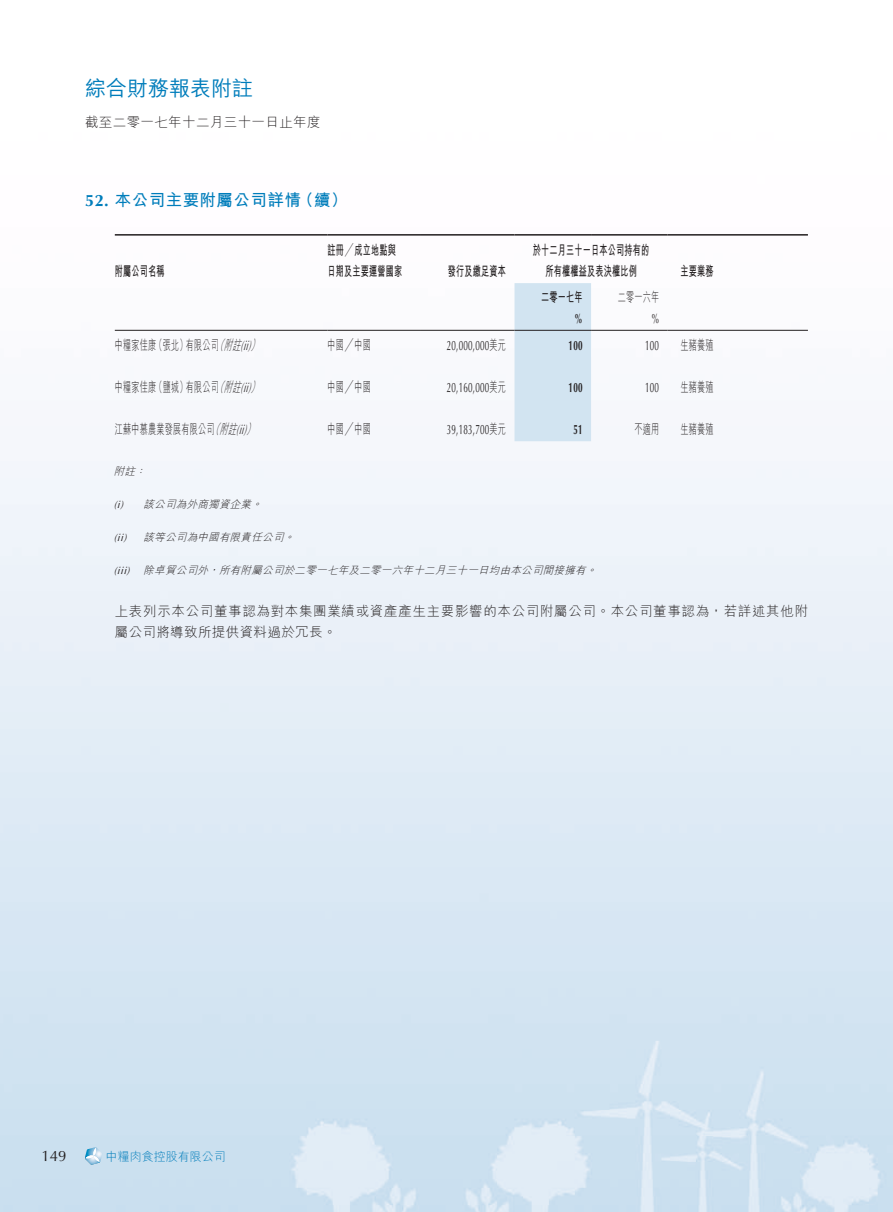
<style>
.page{position:relative;width:893px;height:1212px;background:#fff}
.page>*{position:absolute;margin:0;border:0;box-sizing:border-box;transform-origin:0 0}
.t1{font:500 21px "M Hei HK";color:#007dbb}
.t2{font:700 16.5px "M Hei HK";letter-spacing:.03em;color:#007dbb}
.t3{font:15px "Optima LT Std";color:#231f20}
.t4{font:300 13.5px "M Hei HK";letter-spacing:.03em;color:#231f20;scale:.6 1}
.t5{font:300 13.5px/21px "M Hei HK";letter-spacing:.05em;color:#231f20}
.t6{font:700 13.5px/21px "M Hei HK";letter-spacing:.03em;color:#231f20;scale:.6 1}
.t7{font:13.5px "Optima LT Std";letter-spacing:.03em;color:#231f20;scale:.6 1}
.t8{font:300 13.5px "M Hei HK";letter-spacing:.03em;color:#231f20}
.t9{font:700 13.5px "Optima LT Std";letter-spacing:.03em;color:#231f20;scale:.6 1}
.t10{font:300 12px "M Hei HK";color:#007dbb}
.t11{font:italic 300 10.5px "M Hei HK";color:#231f20}
.t12{font:italic 10.5px "Optima LT Std";color:#231f20}
.s1{font-family:"Optima LT Std"}
.s2{font-style:italic}
.s3{font-family:"Optima LT Std";font-weight:400;font-style:italic}
.s4{font-family:"M Hei HK";font-weight:300}
.s5{font-family:"Optima LT Std";font-weight:400}
</style>
<div class="page">
<img style="left:0;top:234px;width:893px;height:978px">
<img style="left:85px;top:1147px;width:17px;height:15px">
<svg style="left:85px;top:1148px;width:15px;height:16px"></svg>
<div style="left:514px;top:283px;width:77px;height:158px;background:#d2e4f1"></div>
<hr style="left:115px;top:234px;width:212px;height:2px;background:#231f20">
<hr style="left:327px;top:234px;width:94px;height:2px;background:#231f20">
<hr style="left:421px;top:234px;width:93px;height:2px;background:#231f20">
<hr style="left:514px;top:234px;width:77px;height:2px;background:#231f20">
<hr style="left:591px;top:234px;width:77px;height:2px;background:#231f20">
<hr style="left:668px;top:234px;width:140px;height:2px;background:#231f20">
<hr style="left:115px;top:330px;width:212px;height:1px;background:#231f20">
<hr style="left:327px;top:330px;width:94px;height:1px;background:#231f20">
<hr style="left:421px;top:330px;width:93px;height:1px;background:#231f20">
<hr style="left:514px;top:330px;width:77px;height:1px;background:#231f20">
<hr style="left:591px;top:330px;width:77px;height:1px;background:#231f20">
<hr style="left:668px;top:330px;width:140px;height:1px;background:#231f20">
<h1 class="t1" style="left:85px;top:73px;width:169px">綜合財務報表附註</h1>
<p class="t8" style="left:85px;top:112px;width:237px">截至二零一七年十二月三十一日止年度</p>
<p class="t2" style="left:85px;top:188px;width:264px"><span class="s1">52.</span> 本公司主要附屬公司詳情（續）</p>
<p class="t6" style="left:115px;top:259px;width:84px">附屬公司名稱</p>
<p class="t6" style="left:327px;top:238px;width:126px">註冊╱成立地點與日期及主要運營國家</p>
<p class="t6" style="left:448px;top:259px;width:98px">發行及繳足資本</p>
<p class="t6" style="left:533px;top:238px;width:195px;text-align:center">於十二月三十一日本公司持有的所有權權益及表決權比例</p>
<p class="t6" style="left:541px;top:286px;width:71px">二零一七年</p>
<p class="t4" style="left:618px;top:288px;width:71px">二零一六年</p>
<p class="t9" style="left:574px;top:311px;width:15px">%</p>
<p class="t7" style="left:652px;top:311px;width:14px">%</p>
<p class="t6" style="left:680px;top:259px;width:57px">主要業務</p>
<p class="t4" style="left:115px;top:335px;width:249px">中糧家佳康（張北）有限公司<span class="s2">（附註</span><span class="s3">(ii)</span><span class="s2">）</span></p>
<p class="t4" style="left:327px;top:335px;width:74px">中國╱中國</p>
<p class="t7" style="left:447px;top:338px;width:100px">20,000,000<span class="s4">美元</span></p>
<p class="t9" style="left:569px;top:337px;width:25px">100</p>
<p class="t7" style="left:645px;top:338px;width:25px">100</p>
<p class="t4" style="left:680px;top:335px;width:57px">生豬養殖</p>
<p class="t4" style="left:115px;top:377px;width:249px">中糧家佳康（鹽城）有限公司<span class="s2">（附註</span><span class="s3">(ii)</span><span class="s2">）</span></p>
<p class="t4" style="left:327px;top:377px;width:74px">中國╱中國</p>
<p class="t7" style="left:447px;top:380px;width:100px">20,160,000<span class="s4">美元</span></p>
<p class="t9" style="left:569px;top:379px;width:25px">100</p>
<p class="t7" style="left:645px;top:380px;width:25px">100</p>
<p class="t4" style="left:680px;top:377px;width:57px">生豬養殖</p>
<p class="t4" style="left:115px;top:419px;width:242px">江蘇中慕農業發展有限公司<span class="s2">（附註</span><span class="s3">(ii)</span><span class="s2">）</span></p>
<p class="t4" style="left:327px;top:419px;width:74px">中國╱中國</p>
<p class="t7" style="left:447px;top:422px;width:100px">39,183,700<span class="s4">美元</span></p>
<p class="t9" style="left:573px;top:421px;width:17px">51</p>
<p class="t4" style="left:634px;top:419px;width:43px">不適用</p>
<p class="t4" style="left:680px;top:419px;width:57px">生豬養殖</p>
<p class="t11" style="left:114px;top:464px;width:37px">附註：</p>
<p class="t11" style="left:114px;top:497px;width:153px"><span class="s5">(i)</span> 該公司為外商獨資企業。</p>
<p class="t12" style="left:114px;top:532px;width:17px">(ii)</p>
<p class="t11" style="left:143px;top:530px;width:156px">該等公司為中國有限責任公司。</p>
<p class="t11" style="left:114px;top:563px;width:488px"><span class="s5">(iii)</span> 除卓貿公司外，所有附屬公司於二零一七年及二零一六年十二月三十一日均由本公司間接擁有。</p>
<p class="t5" style="left:115px;top:600px;width:695px">上表列示本公司董事認為對本集團業績或資產產生主要影響的本公司附屬公司。本公司董事認為，若詳述其他附屬公司將導致所提供資料過於冗長。</p>
<p class="t3" style="left:41px;top:1147px;width:27px">149</p>
<p class="t10" style="left:106px;top:1148px;width:121px">中糧肉食控股有限公司</p>
</div>
